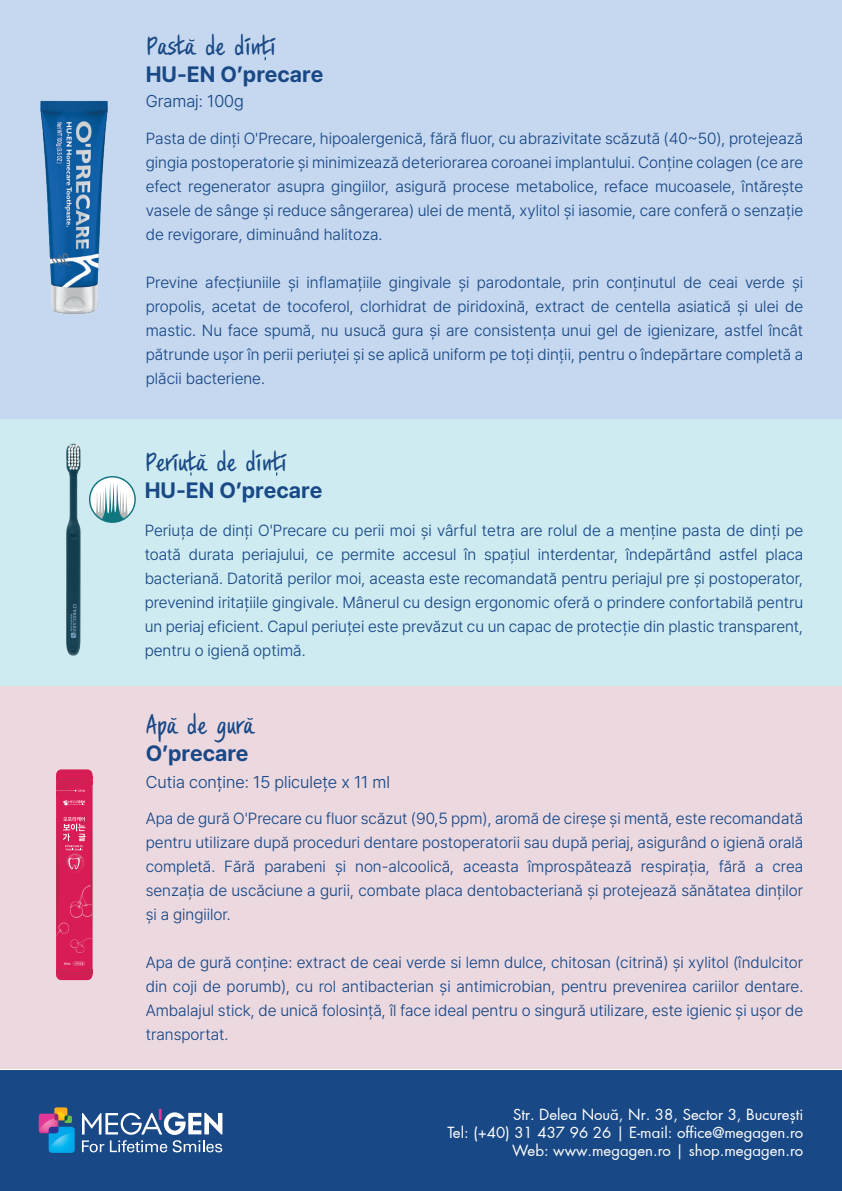
<style>
.page{position:relative;width:842px;height:1191px;background:#fff}
.page>*{position:absolute;margin:0;border:0;box-sizing:border-box;transform-origin:0 0}
.t1{font:36px "Cafe 24 Shiningstar";letter-spacing:-.02em;color:#194886}
.t2{font:700 22px "Pretendard";color:#194886}
.t3{font:300 17px "Pretendard";color:#194886}
.t4{font:300 16px/24px "Pretendard";color:#194886;text-align:justify}
.t5{font:15px/18px "Futura LT Paneuropean";color:#fff;text-align:right}
</style>
<div class="page">
<div style="left:0;top:1070px;width:842px;height:121px;background:#194886"></div>
<svg style="left:39px;top:1107px;width:36px;height:46px"></svg>
<svg style="left:82px;top:1109px;width:140px;height:43px"></svg>
<div style="left:0;top:376px;width:842px;height:334px;background:#cdebf1"></div>
<div style="left:0;top:0;width:842px;height:419px;background:#c6d8ef"></div>
<div style="left:0;top:687px;width:842px;height:382px;background:#ecd9e0"></div>
<img style="left:66px;top:443px;width:15px;height:213px">
<svg style="left:90px;top:477px;width:45px;height:45px"></svg>
<svg style="left:96px;top:481px;width:32px;height:41px"></svg>
<div style="left:89px;top:476px;width:47px;height:47px;border:1px solid #107680;border-radius:50%"></div>
<svg style="left:200px;top:454px;width:6px;height:3px"></svg>
<svg style="left:56px;top:770px;width:36px;height:209px;background:#d8275d"></svg>
<svg style="left:171px;top:718px;width:6px;height:2px"></svg>
<img style="left:40px;top:101px;width:68px;height:213px">
<svg style="left:189px;top:39px;width:6px;height:3px"></svg>
<h1 class="t1" style="left:146px;top:26px;width:131px">Pasta de dinti</h1>
<h2 class="t2" style="left:146px;top:59px;width:179px">HU-EN O’precare</h2>
<p class="t3" style="left:146px;top:89px;width:100px">Gramaj: 100g</p>
<p class="t4" style="left:146px;top:126px;width:659px">Pasta de dinți O'Precare, hipoalergenică, fără fluor, cu abrazivitate scăzută (40~50), protejează gingia postoperatorie și minimizează deteriorarea coroanei implantului. Conține colagen (ce are efect regenerator asupra gingiilor, asigură procese metabolice, reface mucoasele, întărește vasele de sânge și reduce sângerarea) ulei de mentă, xylitol și iasomie, care conferă o senzație de revigorare, diminuând halitoza.</p>
<p class="t4" style="left:146px;top:270px;width:659px">Previne afecțiuniile și inflamațiile gingivale și parodontale, prin conținutul de ceai verde și propolis, acetat de tocoferol, clorhidrat de piridoxină, extract de centella asiatică și ulei de mastic. Nu face spumă, nu usucă gura și are consistența unui gel de igienizare, astfel încât pătrunde ușor în perii periuței și se aplică uniform pe toți dinții, pentru o îndepărtare completă a plăcii bacteriene.</p>
<h1 class="t1" style="left:145px;top:442px;width:144px">Periuta de dinti</h1>
<h2 class="t2" style="left:145px;top:474px;width:179px">HU-EN O’precare</h2>
<p class="t4" style="left:145px;top:517px;width:660px">Periuța de dinți O'Precare cu perii moi și vârful tetra are rolul de a menține pasta de dinți pe toată durata periajului, ce permite accesul în spațiul interdentar, îndepărtând astfel placa bacteriană. Datorită perilor moi, aceasta este recomandată pentru periajul pre și postoperator, prevenind iritațiile gingivale. Mânerul cu design ergonomic oferă o prindere confortabilă pentru un periaj eficient. Capul periuței este prevăzut cu un capac de protecție din plastic transparent, pentru o igienă optimă.</p>
<h1 class="t1" style="left:146px;top:705px;width:110px">Apa de gura</h1>
<h2 class="t2" style="left:146px;top:737px;width:104px">O’precare</h2>
<p class="t3" style="left:146px;top:770px;width:246px">Cutia conține: 15 pliculețe x 11 ml</p>
<p class="t4" style="left:146px;top:806px;width:659px">Apa de gură O'Precare cu fluor scăzut (90,5 ppm), aromă de cireșe și mentă, este recomandată pentru utilizare după proceduri dentare postoperatorii sau după periaj, asigurând o igienă orală completă. Fără parabeni și non-alcoolică, aceasta împrospătează respirația, fără a crea senzația de uscăciune a gurii, combate placa dentobacteriană și protejează sănătatea dinților și a gingiilor.</p>
<p class="t4" style="left:146px;top:950px;width:659px">Apa de gură conține: extract de ceai verde si lemn dulce, chitosan (citrină) și xylitol (îndulcitor din coji de porumb), cu rol antibacterian și antimicrobian, pentru prevenirea cariilor dentare.<br>Ambalajul stick, de unică folosință, îl face ideal pentru o singură utilizare, este igienic și ușor de transportat.</p>
<p class="t5" style="left:447px;top:1104px;width:357px">Str. Delea Nouă, Nr. 38, Sector 3, București<br>Tel: (+40) 31 437 96 26 | E-mail: office@megagen.ro<br>Web: www.megagen.ro | shop.megagen.ro</p>
</div>
